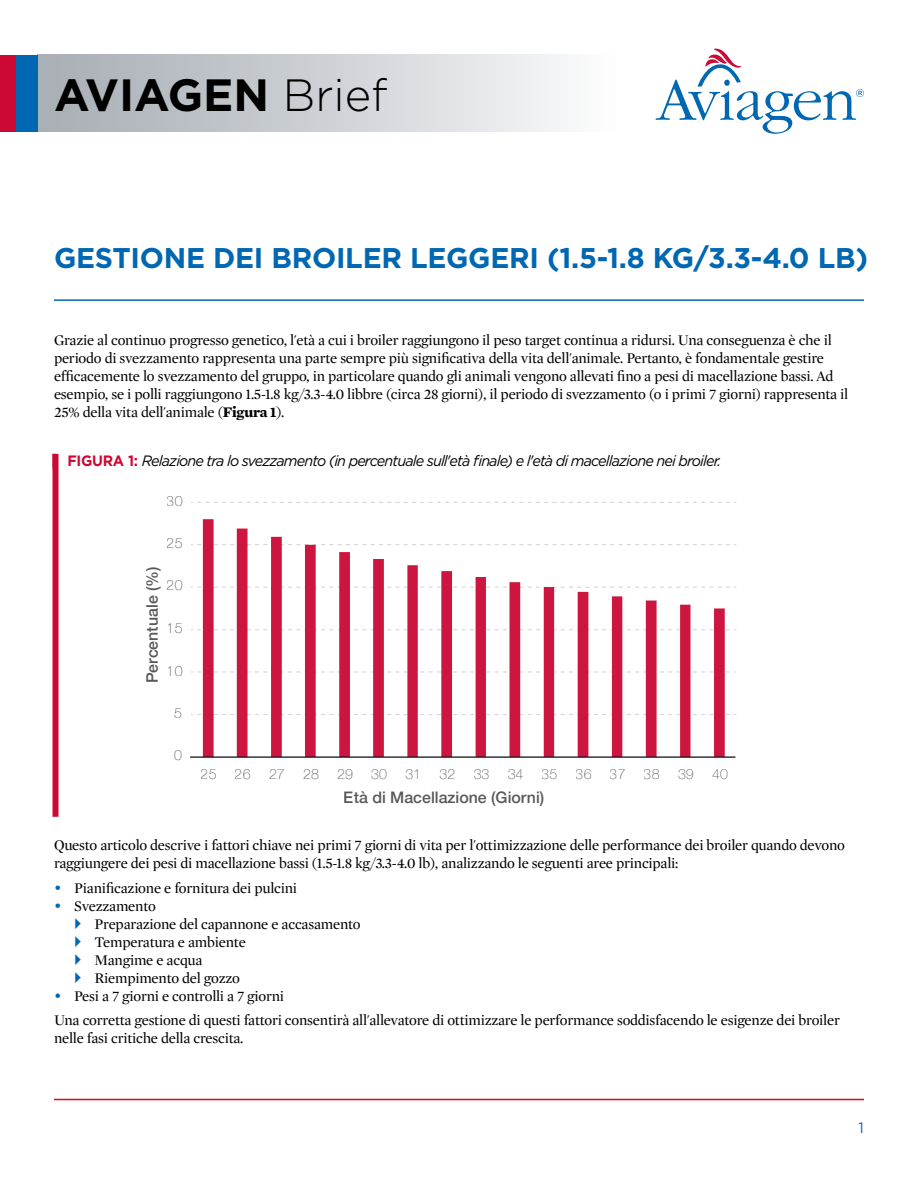
<style>
.page{position:relative;width:918px;height:1188px;background:#fff}
.page>*{position:absolute;margin:0;border:0;box-sizing:border-box;transform-origin:0 0}
.t1{font:700 45.15px "Gotham";color:#000}
.t2{font:700 28.5px "Gotham";letter-spacing:-.01em;color:#0067b2}
.t3{font:500 15.9px "Helvetica Neue";color:#595959}
.t4{font:15px/18px "Mercury Display";letter-spacing:-.015em;color:#000}
.t5{font:italic 15px "Gotham";letter-spacing:-.06em;color:#000;scale:.96 1}
.t6{font:15px "Gotham";color:#0067b2}
.t7{font:100 14.25px "Helvetica Neue";color:#606060}
.t8{font:100 14.25px "Helvetica Neue";color:#595959}
.s1{font-weight:300}
.s2{font-family:"Mercury Text G4";font-weight:700}
.s3{font-weight:700;font-style:normal;color:#cc0935}
.s4{font-family:"Gotham";font-weight:700;color:#0067b2}
</style>
<div class="page">
<div style="left:38px;top:55px;width:578px;height:76px;background:linear-gradient(to right,#a5acb2,#fbfbfc)"></div>
<svg style="left:656px;top:49px;width:208px;height:85px"></svg>
<div style="left:0;top:55px;width:16px;height:76px;background:#cc0935"></div>
<div style="left:16px;top:55px;width:22px;height:76px;background:#0067b2"></div>
<svg style="left:191px;top:714px;width:545px;height:1px"></svg>
<svg style="left:191px;top:671px;width:545px;height:2px"></svg>
<svg style="left:191px;top:629px;width:545px;height:1px"></svg>
<svg style="left:191px;top:587px;width:545px;height:1px"></svg>
<svg style="left:191px;top:544px;width:545px;height:1px"></svg>
<svg style="left:191px;top:502px;width:545px;height:1px"></svg>
<svg style="left:203px;top:519px;width:522px;height:238px"></svg>
<hr style="left:190px;top:757px;width:545px;height:1px;background:#000">
<hr style="left:54px;top:1099px;width:810px;height:1px;background:#e30520">
<hr style="left:54px;top:299px;width:810px;height:2px;background:#0067b2">
<div style="left:52px;top:454px;width:6px;height:363px;background:#cc0935"></div>
<h1 class="t1" style="left:54px;top:65px;width:335px">AVIAGEN <span class="s1">Brief</span></h1>
<h2 class="t2" style="left:54px;top:239px;width:816px">GESTIONE DEI BROILER LEGGERI (1.5-1.8 KG/3.3-4.0 LB)</h2>
<p class="t4" style="left:54px;top:332px;width:796px">Grazie al continuo progresso genetico, l'età a cui i broiler raggiungono il peso target continua a ridursi. Una conseguenza è che il periodo di svezzamento rappresenta una parte sempre più significativa della vita dell'animale. Pertanto, è fondamentale gestire efficacemente lo svezzamento del gruppo, in particolare quando gli animali vengono allevati fino a pesi di macellazione bassi. Ad esempio, se i polli raggiungono 1.5-1.8 kg/3.3-4.0 libbre (circa 28 giorni), il periodo di svezzamento (o i primi 7 giorni) rappresenta il 25% della vita dell'animale (<span class="s2">Figura 1</span>).</p>
<p class="t5" style="left:68px;top:451px;width:682px"><span class="s3">FIGURA 1:</span> Relazione tra lo svezzamento (in percentuale sull'età finale) e l'età di macellazione nei broiler.</p>
<p class="t8" style="left:167px;top:490px;width:17px">30</p>
<p class="t8" style="left:167px;top:532px;width:17px">25</p>
<p class="t3" style="left:139px;top:683px;width:118px;rotate:-90deg">Percentuale (%)</p>
<p class="t8" style="left:167px;top:575px;width:17px">20</p>
<p class="t8" style="left:167px;top:617px;width:17px">15</p>
<p class="t8" style="left:167px;top:660px;width:17px">10</p>
<p class="t8" style="left:174px;top:702px;width:9px">5</p>
<p class="t8" style="left:174px;top:745px;width:9px">0</p>
<p class="t7" style="left:201px;top:764px;width:17px">25</p>
<p class="t7" style="left:235px;top:764px;width:17px">26</p>
<p class="t7" style="left:269px;top:764px;width:17px">27</p>
<p class="t7" style="left:303px;top:764px;width:17px">28</p>
<p class="t7" style="left:337px;top:764px;width:17px">29</p>
<p class="t7" style="left:371px;top:764px;width:17px">30</p>
<p class="t7" style="left:405px;top:764px;width:17px">31</p>
<p class="t7" style="left:439px;top:764px;width:17px">32</p>
<p class="t7" style="left:474px;top:764px;width:17px">33</p>
<p class="t7" style="left:508px;top:764px;width:17px">34</p>
<p class="t7" style="left:542px;top:764px;width:17px">35</p>
<p class="t7" style="left:576px;top:764px;width:17px">36</p>
<p class="t7" style="left:610px;top:764px;width:17px">37</p>
<p class="t7" style="left:644px;top:764px;width:17px">38</p>
<p class="t7" style="left:678px;top:764px;width:17px">39</p>
<p class="t7" style="left:712px;top:764px;width:17px">40</p>
<p class="t3" style="left:344px;top:785px;width:202px">Età di Macellazione (Giorni)</p>
<p class="t4" style="left:54px;top:836px;width:792px">Questo articolo descrive i fattori chiave nei primi 7 giorni di vita per l'ottimizzazione delle performance dei broiler quando devono raggiungere dei pesi di macellazione bassi (1.5-1.8 kg/3.3-4.0 lb), analizzando le seguenti aree principali:</p>
<p class="t4" style="left:54px;top:879px;width:245px"><span class="s4">•</span> Pianificazione e fornitura dei pulcini</p>
<p class="t4" style="left:94px;top:897px;width:268px;text-indent:-40px"><span class="s4">•</span> Svezzamento<br>Preparazione del capannone e accasamento<br>Temperatura e ambiente<br>Mangime e acqua<br>Riempimento del gozzo</p>
<p class="t4" style="left:54px;top:984px;width:787px;line-height:24.8px"><span class="s4">•</span> Pesi a 7 giorni e controlli a 7 giorni<br>Una corretta gestione di questi fattori consentirà all'allevatore di ottimizzare le performance soddisfacendo le esigenze dei broiler</p>
<p class="t4" style="left:54px;top:1030px;width:191px">nelle fasi critiche della crescita.</p>
<p class="t6" style="left:859px;top:1119px;width:7px">1</p>
</div>
